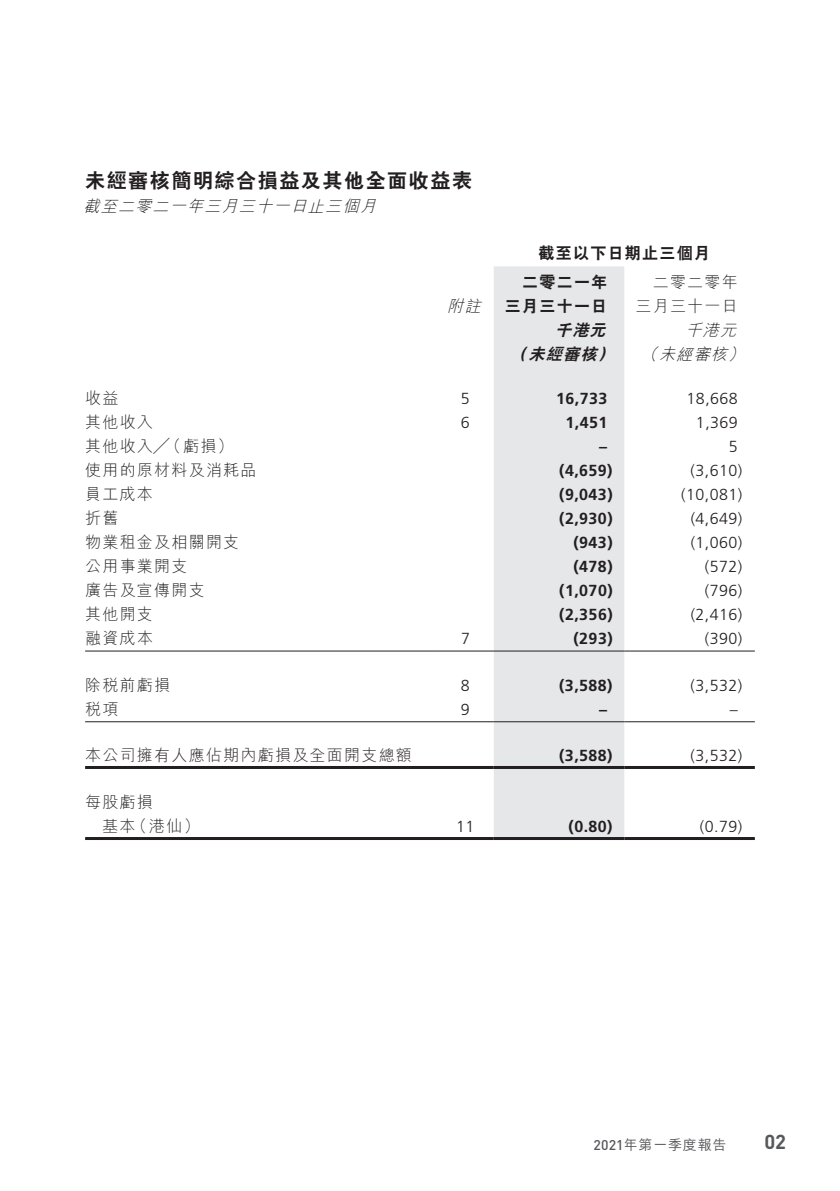
<style>
.page{position:relative;width:840px;height:1191px;background:#fff}
.page>*{position:absolute;margin:0;border:0;box-sizing:border-box;transform-origin:0 0}
.t1{font:800 20px "C Hei 2 HK";letter-spacing:.08em;color:#231f20}
.t2{font:700 20px "DIN";color:#57585a}
.t3{font:300 16px/24px "M Hei HK";letter-spacing:.08em;color:#231f20;text-align:right}
.t4{font:300 16px "Frutiger LT Std";letter-spacing:.03em;color:#231f20}
.t5{font:700 16px "Frutiger LT Std";letter-spacing:.03em;color:#231f20}
.t6{font:italic 300 16px "M Hei HK";color:#231f20}
.t7{font:800 16px/24px "C Hei 2 HK";letter-spacing:.08em;color:#231f20;text-align:right}
.t8{font:italic 800 16px "C Hei 2 HK";color:#231f20}
.t9{font:500 14px "M Hei HK";letter-spacing:.055em;color:#57585a}
.s1{font-family:"DIN"}
</style>
<div class="page">
<div style="left:493px;top:266px;width:131px;height:571px;background:#e6e7e9"></div>
<hr style="left:85px;top:650px;width:352px;height:1px;background:#231f20">
<hr style="left:437px;top:650px;width:56px;height:1px;background:#231f20">
<hr style="left:493px;top:650px;width:131px;height:1px;background:#231f20">
<hr style="left:624px;top:650px;width:130px;height:1px;background:#231f20">
<hr style="left:85px;top:721px;width:352px;height:1px;background:#231f20">
<hr style="left:437px;top:721px;width:56px;height:1px;background:#231f20">
<hr style="left:493px;top:721px;width:131px;height:1px;background:#231f20">
<hr style="left:624px;top:721px;width:130px;height:1px;background:#231f20">
<hr style="left:85px;top:766px;width:352px;height:3px;background:#231f20">
<hr style="left:437px;top:766px;width:56px;height:3px;background:#231f20">
<hr style="left:493px;top:766px;width:131px;height:3px;background:#231f20">
<hr style="left:624px;top:766px;width:130px;height:3px;background:#231f20">
<hr style="left:85px;top:837px;width:352px;height:3px;background:#231f20">
<hr style="left:437px;top:837px;width:56px;height:3px;background:#231f20">
<hr style="left:493px;top:837px;width:131px;height:3px;background:#231f20">
<hr style="left:624px;top:837px;width:130px;height:3px;background:#231f20">
<p class="t1" style="left:85px;top:170px;width:388px">未經審核簡明綜合損益及其他全面收益表</p>
<p class="t6" style="left:83px;top:198px;width:298px">截至二零二一年三月三十一日止三個月</p>
<p class="t6" style="left:447px;top:298px;width:39px">附註</p>
<p class="t7" style="left:538px;top:241px;width:173px">截至以下日期止三個月</p>
<p class="t7" style="left:504px;top:270px;width:104px">二零二一年三月三十一日</p>
<p class="t3" style="left:635px;top:270px;width:104px">二零二零年三月三十一日</p>
<p class="t8" style="left:554px;top:322px;width:56px">千港元</p>
<p class="t6" style="left:685px;top:322px;width:56px">千港元</p>
<p class="t8" style="left:510px;top:346px;width:109px">（未經審核）</p>
<p class="t6" style="left:640px;top:346px;width:109px">（未經審核）</p>
<p class="t3" style="left:85px;top:385px;width:35px">收益</p>
<p class="t4" style="left:460px;top:389px;width:10px">5</p>
<p class="t5" style="left:555px;top:389px;width:53px">16,733</p>
<p class="t4" style="left:686px;top:389px;width:53px">18,668</p>
<p class="t3" style="left:85px;top:409px;width:69px">其他收入</p>
<p class="t4" style="left:460px;top:413px;width:10px">6</p>
<p class="t5" style="left:565px;top:413px;width:43px">1,451</p>
<p class="t4" style="left:695px;top:413px;width:43px">1,369</p>
<p class="t3" style="left:85px;top:433px;width:150px">其他收入╱（虧損）</p>
<p class="t5" style="left:599px;top:437px;width:9px">–</p>
<p class="t4" style="left:728px;top:437px;width:10px">5</p>
<p class="t3" style="left:85px;top:457px;width:173px">使用的原材料及消耗品</p>
<p class="t5" style="left:559px;top:461px;width:55px">(4,659)</p>
<p class="t4" style="left:690px;top:461px;width:53px">(3,610)</p>
<p class="t3" style="left:85px;top:481px;width:69px">員工成本</p>
<p class="t5" style="left:559px;top:485px;width:55px">(9,043)</p>
<p class="t4" style="left:681px;top:485px;width:62px">(10,081)</p>
<p class="t3" style="left:85px;top:505px;width:35px">折舊</p>
<p class="t5" style="left:559px;top:509px;width:55px">(2,930)</p>
<p class="t4" style="left:690px;top:509px;width:53px">(4,649)</p>
<p class="t3" style="left:85px;top:529px;width:155px">物業租金及相關開支</p>
<p class="t5" style="left:573px;top:533px;width:41px">(943)</p>
<p class="t4" style="left:690px;top:533px;width:53px">(1,060)</p>
<p class="t3" style="left:85px;top:553px;width:104px">公用事業開支</p>
<p class="t5" style="left:573px;top:557px;width:41px">(478)</p>
<p class="t4" style="left:704px;top:557px;width:39px">(572)</p>
<p class="t3" style="left:85px;top:577px;width:121px">廣告及宣傳開支</p>
<p class="t5" style="left:559px;top:581px;width:55px">(1,070)</p>
<p class="t4" style="left:704px;top:581px;width:39px">(796)</p>
<p class="t3" style="left:85px;top:601px;width:69px">其他開支</p>
<p class="t5" style="left:559px;top:605px;width:55px">(2,356)</p>
<p class="t4" style="left:690px;top:605px;width:53px">(2,416)</p>
<p class="t3" style="left:85px;top:625px;width:69px">融資成本</p>
<p class="t4" style="left:460px;top:629px;width:10px">7</p>
<p class="t5" style="left:573px;top:629px;width:41px">(293)</p>
<p class="t4" style="left:704px;top:629px;width:39px">(390)</p>
<p class="t3" style="left:85px;top:672px;width:86px">除稅前虧損</p>
<p class="t4" style="left:460px;top:676px;width:10px">8</p>
<p class="t5" style="left:559px;top:675px;width:55px">(3,588)</p>
<p class="t4" style="left:690px;top:676px;width:53px">(3,532)</p>
<p class="t3" style="left:85px;top:696px;width:35px">稅項</p>
<p class="t4" style="left:460px;top:700px;width:10px">9</p>
<p class="t5" style="left:599px;top:699px;width:9px">–</p>
<p class="t4" style="left:729px;top:700px;width:9px">–</p>
<p class="t3" style="left:85px;top:743px;width:328px">本公司擁有人應佔期內虧損及全面開支總額</p>
<p class="t5" style="left:559px;top:746px;width:55px">(3,588)</p>
<p class="t4" style="left:690px;top:746px;width:53px">(3,532)</p>
<p class="t3" style="left:102px;top:790px;width:99px;text-align:left;text-indent:-17px">每股虧損<br>基本（港仙）</p>
<p class="t4" style="left:456px;top:817px;width:20px">11</p>
<p class="t5" style="left:568px;top:817px;width:46px">(0.80)</p>
<p class="t4" style="left:699px;top:817px;width:44px">(0.79)</p>
<p class="t9" style="left:593px;top:1134px;width:134px"><span class="s1">2021</span>年第一季度報告</p>
<p class="t2" style="left:764px;top:1129px;width:23px">02</p>
</div>
